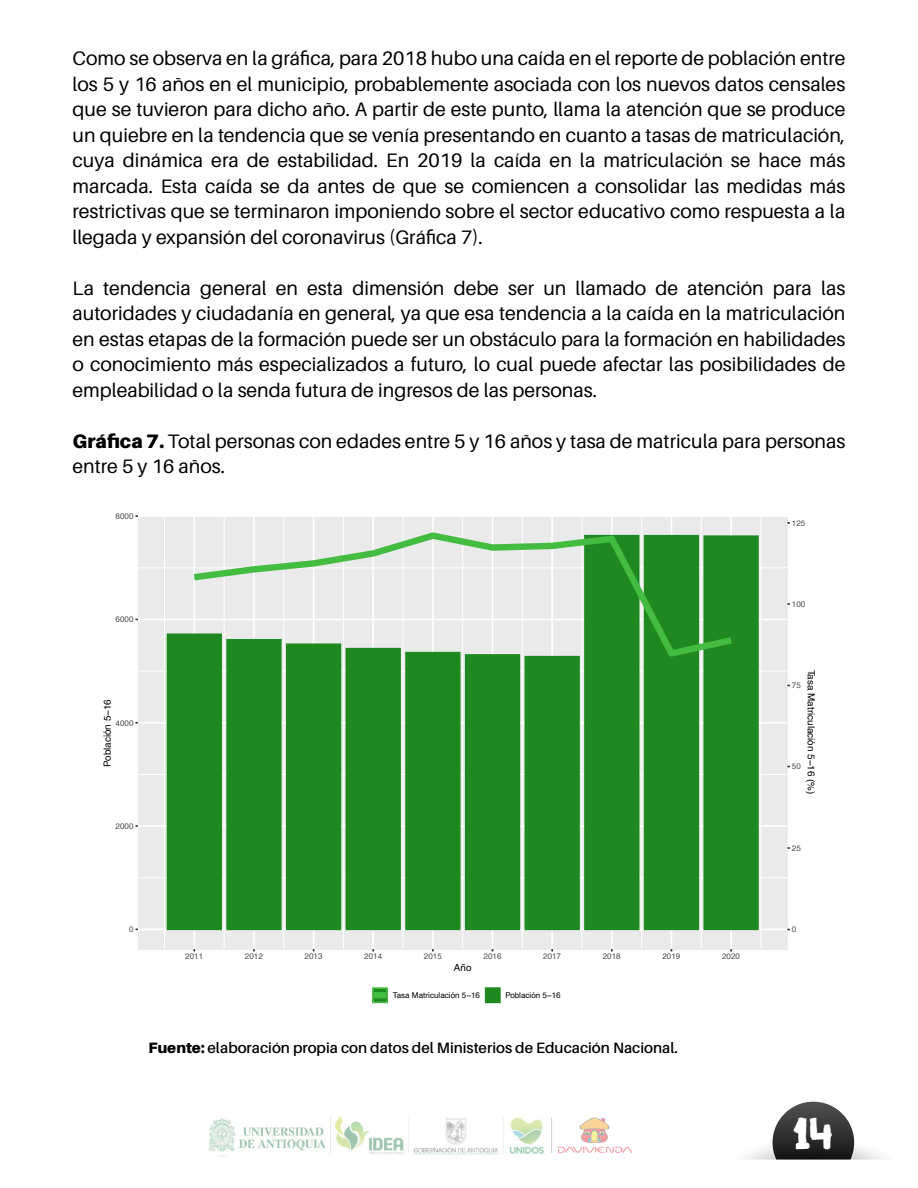
<style>
.page{position:relative;width:918px;height:1188px;background:#fff}
.page>*{position:absolute;margin:0;border:0;box-sizing:border-box;transform-origin:0 0}
.t1{font:44.85px "DK Plakkaat";color:#fff}
.t2{font:19.5px/25.5px "Aileron";color:#000;text-align:justify}
.t3{font:600 15px "Aileron";color:#000}
.t4{font:9.9px "Helvetica";color:#000}
.t5{font:8.1px "Helvetica";color:#4d4d4d}
.t6{font:8.1px "Helvetica";color:#000}
.s1{font-weight:900}
</style>
<div class="page">
<img style="left:209px;top:1116px;width:335px;height:41px">
<svg style="left:557px;top:1118px;width:75px;height:35px"></svg>
<hr style="left:551px;top:1118px;width:1px;height:35px;background:#848484">
<svg style="left:745px;top:1102px;width:138px;height:58px"></svg>
<div style="left:138px;top:516px;width:649px;height:433px;background:#eaeaea"></div>
<hr style="left:761px;top:516px;width:1px;height:433px;background:#fff">
<hr style="left:701px;top:516px;width:1px;height:433px;background:#fff">
<hr style="left:641px;top:516px;width:1px;height:433px;background:#fff">
<hr style="left:582px;top:516px;width:1px;height:433px;background:#fff">
<hr style="left:522px;top:516px;width:1px;height:433px;background:#fff">
<hr style="left:462px;top:516px;width:1px;height:433px;background:#fff">
<hr style="left:403px;top:516px;width:1px;height:433px;background:#fff">
<hr style="left:343px;top:516px;width:1px;height:433px;background:#fff">
<hr style="left:283px;top:516px;width:1px;height:433px;background:#fff">
<hr style="left:224px;top:516px;width:1px;height:433px;background:#fff">
<hr style="left:164px;top:516px;width:1px;height:433px;background:#fff">
<hr style="left:138px;top:567px;width:649px;height:1px;background:#fff">
<hr style="left:138px;top:671px;width:649px;height:1px;background:#fff">
<hr style="left:138px;top:774px;width:649px;height:1px;background:#fff">
<hr style="left:138px;top:877px;width:649px;height:1px;background:#fff">
<hr style="left:730px;top:516px;width:2px;height:433px;background:#fff">
<hr style="left:671px;top:516px;width:1px;height:433px;background:#fff">
<hr style="left:611px;top:516px;width:2px;height:433px;background:#fff">
<hr style="left:551px;top:516px;width:2px;height:433px;background:#fff">
<hr style="left:492px;top:516px;width:1px;height:433px;background:#fff">
<hr style="left:432px;top:516px;width:2px;height:433px;background:#fff">
<hr style="left:372px;top:516px;width:2px;height:433px;background:#fff">
<hr style="left:313px;top:516px;width:1px;height:433px;background:#fff">
<hr style="left:253px;top:516px;width:2px;height:433px;background:#fff">
<hr style="left:194px;top:516px;width:1px;height:433px;background:#fff">
<hr style="left:138px;top:516px;width:649px;height:1px;background:#fff">
<hr style="left:138px;top:619px;width:649px;height:1px;background:#fff">
<hr style="left:138px;top:722px;width:649px;height:2px;background:#fff">
<hr style="left:138px;top:825px;width:649px;height:2px;background:#fff">
<hr style="left:138px;top:929px;width:649px;height:1px;background:#fff">
<div style="left:167px;top:634px;width:55px;height:296px;background:#1f8921"></div>
<div style="left:226px;top:639px;width:56px;height:291px;background:#1f8921;border:2px solid #1f8921"></div>
<div style="left:286px;top:643px;width:55px;height:287px;background:#1f8921"></div>
<div style="left:346px;top:648px;width:55px;height:282px;background:#1f8921;border:2px solid #1f8921"></div>
<div style="left:405px;top:652px;width:56px;height:278px;background:#1f8921;border:2px solid #1f8921"></div>
<div style="left:465px;top:654px;width:55px;height:276px;background:#1f8921"></div>
<div style="left:525px;top:656px;width:55px;height:274px;background:#1f8921;border:2px solid #1f8921"></div>
<div style="left:584px;top:535px;width:55px;height:395px;background:#1f8921;border:2px solid #1f8921"></div>
<div style="left:644px;top:535px;width:55px;height:395px;background:#1f8921"></div>
<div style="left:703px;top:535px;width:56px;height:395px;background:#1f8921;border:2px solid #1f8921"></div>
<svg style="left:187px;top:529px;width:552px;height:132px"></svg>
<svg style="left:372px;top:987px;width:16px;height:16px"></svg>
<div style="left:374px;top:992px;width:12px;height:6px;background:#44bc42"></div>
<div style="left:485px;top:987px;width:16px;height:16px;background:#1f8921;border:2px solid #1f8921"></div>
<div style="left:487px;top:992px;width:12px;height:6px;background:#1f8921"></div>
<p class="t2" style="left:73px;top:46px;width:774px">Como se observa en la gráfica, para 2018 hubo una caída en el reporte de población entre los 5 y 16 años en el municipio, probablemente asociada con los nuevos datos censales que se tuvieron para dicho año. A partir de este punto, llama la atención que se produce un quiebre en la tendencia que se venía presentando en cuanto a tasas de matriculación, cuya dinámica era de estabilidad. En 2019 la caída en la matriculación se hace más marcada. Esta caída se da antes de que se comiencen a consolidar las medidas más restrictivas que se terminaron imponiendo sobre el sector educativo como respuesta a la llegada y expansión del coronavirus (Gráfica 7).</p>
<p class="t2" style="left:73px;top:276px;width:774px">La tendencia general en esta dimensión debe ser un llamado de atención para las autoridades y ciudadanía en general, ya que esa tendencia a la caída en la matriculación en estas etapas de la formación puede ser un obstáculo para la formación en habilidades o conocimiento más especializados a futuro, lo cual puede afectar las posibilidades de empleabilidad o la senda futura de ingresos de las personas.</p>
<p class="t2" style="left:73px;top:429px;width:774px"><span class="s1">Gráfica 7.</span> Total personas con edades entre 5 y 16 años y tasa de matricula para personas entre 5 y 16 años.</p>
<p class="t5" style="left:116px;top:510px;width:19px">8000</p>
<p class="t5" style="left:116px;top:613px;width:19px">6000</p>
<p class="t4" style="left:100px;top:767px;width:69px;rotate:-90deg">Población 5−16</p>
<p class="t5" style="left:116px;top:717px;width:19px">4000</p>
<p class="t5" style="left:116px;top:820px;width:19px">2000</p>
<p class="t5" style="left:129px;top:923px;width:6px">0</p>
<p class="t5" style="left:185px;top:950px;width:19px">2011</p>
<p class="t5" style="left:245px;top:950px;width:19px">2012</p>
<p class="t5" style="left:305px;top:950px;width:19px">2013</p>
<p class="t5" style="left:364px;top:950px;width:19px">2014</p>
<p class="t5" style="left:424px;top:950px;width:19px">2015</p>
<p class="t5" style="left:484px;top:950px;width:19px">2016</p>
<p class="t5" style="left:543px;top:950px;width:19px">2017</p>
<p class="t5" style="left:603px;top:950px;width:19px">2018</p>
<p class="t5" style="left:662px;top:950px;width:19px">2019</p>
<p class="t5" style="left:722px;top:950px;width:19px">2020</p>
<p class="t4" style="left:454px;top:959px;width:19px">Año</p>
<p class="t6" style="left:393px;top:989px;width:89px">Tasa Matriculación 5−16</p>
<p class="t6" style="left:505px;top:989px;width:57px">Población 5−16</p>
<p class="t3" style="left:149px;top:1040px;width:531px"><span class="s1">Fuente:</span> elaboración propia con datos del Ministerios de Educación Nacional.</p>
<p class="t5" style="left:792px;top:517px;width:15px">125</p>
<p class="t5" style="left:792px;top:598px;width:15px">100</p>
<p class="t4" style="left:819px;top:670px;width:126px;rotate:90deg">Tasa Matriculación 5−16 (%)</p>
<p class="t5" style="left:792px;top:679px;width:10px">75</p>
<p class="t5" style="left:792px;top:760px;width:10px">50</p>
<p class="t5" style="left:792px;top:842px;width:10px">25</p>
<p class="t5" style="left:792px;top:923px;width:6px">0</p>
<h1 class="t1" style="left:793px;top:1106px;width:42px">14</h1>
</div>
